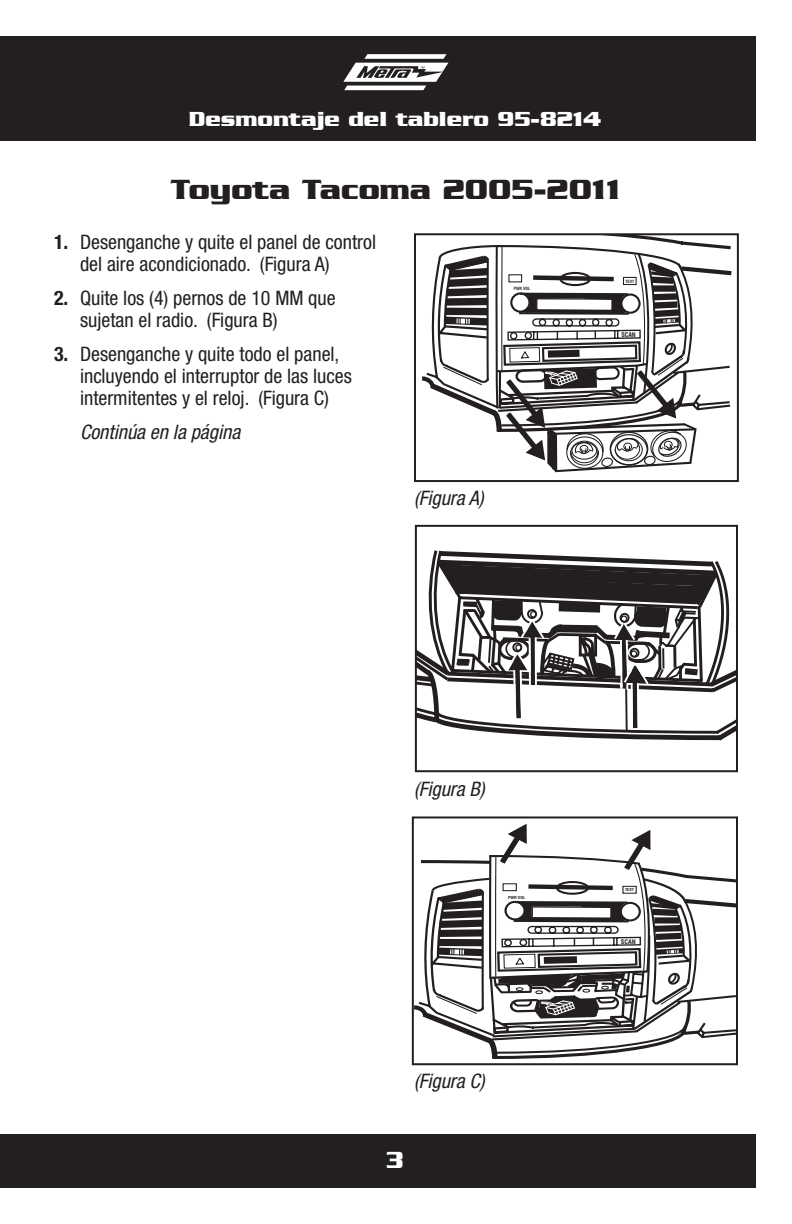
<style>
.page{position:relative;width:792px;height:1224px;background:#fff}
.page>*{position:absolute;margin:0;border:0;box-sizing:border-box;transform-origin:0 0}
.t1{font:700 30px "Serpentine";color:#231f20}
.t2{font:700 24px "Serpentine D";color:#fff}
.t3{font:700 22px "Serpentine";color:#fff}
.t4{font:condensed 20px/22px "Helvetica Neue";color:#231f20}
.t5{font:italic condensed 20px "Helvetica Neue";color:#231f20}
.t6{font:700 condensed 6.4px "Helvetica";color:#231f20}
.t7{font:700 condensed 6.2px "Helvetica";color:#231f20;scale:1.08 1}
.t8{font:700 condensed 4.2px "Helvetica";color:#231f20}
.t9{font:700 condensed 4px "Helvetica";color:#231f20;scale:1.08 1}
.s1{font-weight:700}
</style>
<div class="page">
<div style="left:0;top:36px;width:756px;height:105px;background:#231f20"></div>
<div style="left:0;top:1134px;width:756px;height:54px;background:#231f20"></div>
<svg style="left:343px;top:54px;width:105px;height:36px"></svg>
<svg style="left:415px;top:824px;width:320px;height:235px"></svg>
<div style="left:412px;top:816px;width:326px;height:249px;border:2px solid #231f20"></div>
<svg style="left:422px;top:236px;width:310px;height:236px"></svg>
<div style="left:414px;top:233px;width:325px;height:249px;border:2px solid #231f20"></div>
<svg style="left:418px;top:550px;width:317px;height:191px"></svg>
<div style="left:415px;top:525px;width:323px;height:247px;border:2px solid #231f20"></div>
<p class="t3" style="left:189px;top:106px;width:414px">Desmontaje del tablero 95-8214</p>
<h1 class="t1" style="left:171px;top:172px;width:452px">Toyota Tacoma 2005-2011</h1>
<p class="t4" style="left:80px;top:231px;width:298px;text-indent:-26px"><span class="s1">1.</span> Desenganche y quite el panel de control del aire acondicionado. (Figura A)</p>
<p class="t4" style="left:80px;top:287px;width:257px;text-indent:-26px"><span class="s1">2.</span> Quite los (4) pernos de 10 MM que sujetan el radio. (Figura B)</p>
<p class="t4" style="left:80px;top:343px;width:274px;text-indent:-26px"><span class="s1">3.</span> Desenganche y quite todo el panel, incluyendo el interruptor de las luces intermitentes y el reloj. (Figura C)</p>
<p class="t5" style="left:80px;top:420px;width:162px">Continúa en la página</p>
<p class="t8" style="left:514px;top:286px;width:18px">PWR VOL</p>
<p class="t5" style="left:414px;top:487px;width:71px">(Figura A)</p>
<p class="t8" style="left:625px;top:278px;width:10px">TEXT</p>
<p class="t6" style="left:621px;top:330px;width:16px">SCAN</p>
<p class="t5" style="left:414px;top:778px;width:72px">(Figura B)</p>
<p class="t9" style="left:508px;top:895px;width:17px">PWR VOL</p>
<p class="t5" style="left:414px;top:1069px;width:72px">(Figura C)</p>
<p class="t2" style="left:385px;top:1147px;width:21px">3</p>
<p class="t9" style="left:625px;top:887px;width:10px">TEXT</p>
<p class="t7" style="left:621px;top:937px;width:15px">SCAN</p>
</div>
